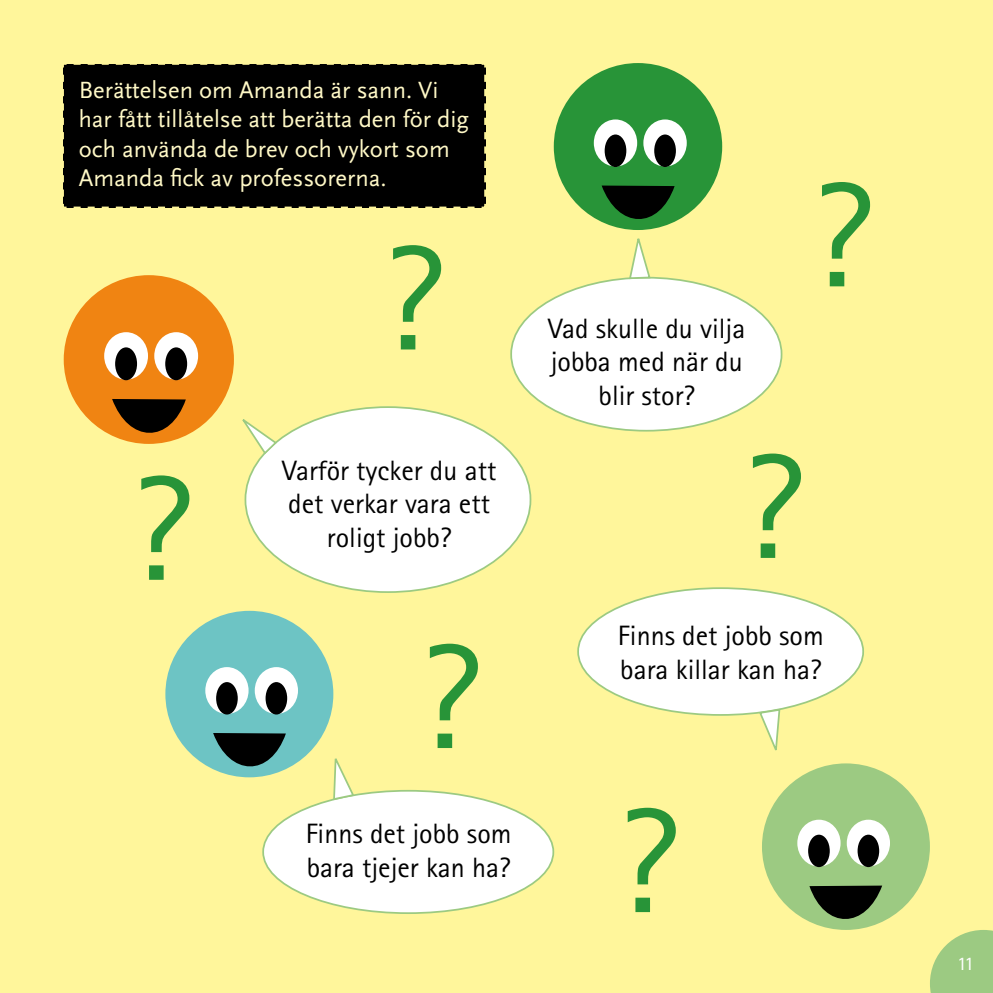
<style>
.page{position:relative;width:993px;height:993px;background:#fff}
.page>*{position:absolute;margin:0;border:0;box-sizing:border-box;transform-origin:0 0}
.t1{font:148.75px "Agfa Rotis Sans Serif";color:#289438}
.t2{font:28px/33.6px "Agfa Rotis Sans Serif";color:#000;text-align:center}
.t3{font:24.5px/29.4px "Scala Sans Pro";color:#fff9c7}
.t4{font:19.25px "Agfa Rotis Sans Serif";color:#fff}
</style>
<div class="page">
<div style="left:0;top:0;width:992px;height:992px;background:#fff69b"></div>
<svg style="left:929px;top:929px;width:63px;height:63px;background:#aed286"></svg>
<div style="left:61px;top:62px;width:425px;height:147px;background:#000"></div>
<div style="left:761px;top:763px;width:168px;height:166px;background:#9cca82;border-radius:50%"></div>
<div style="left:797px;top:819px;width:43px;height:47px;background:#fff;border-radius:50%"></div>
<div style="left:846px;top:819px;width:43px;height:47px;background:#fff;border-radius:50%"></div>
<div style="left:807px;top:834px;width:22px;height:32px;background:#000;border-radius:50%"></div>
<div style="left:857px;top:834px;width:21px;height:32px;background:#000;border-radius:50%"></div>
<svg style="left:809px;top:885px;width:72px;height:44px"></svg>
<div style="left:511px;top:277px;width:270px;height:153px;background:#fff;border-radius:50%"></div>
<div style="left:245px;top:407px;width:285px;height:185px;background:#fff;border-radius:50%"></div>
<div style="left:553px;top:63px;width:169px;height:167px;background:#289438;border-radius:50%"></div>
<div style="left:643px;top:119px;width:43px;height:47px;background:#fff;border-radius:50%"></div>
<div style="left:593px;top:119px;width:44px;height:47px;background:#fff;border-radius:50%"></div>
<div style="left:654px;top:134px;width:21px;height:33px;background:#000;border-radius:50%"></div>
<div style="left:604px;top:134px;width:22px;height:33px;background:#000;border-radius:50%"></div>
<svg style="left:601px;top:185px;width:73px;height:45px"></svg>
<div style="left:263px;top:790px;width:290px;height:122px;background:#fff;border-radius:50%"></div>
<div style="left:578px;top:588px;width:284px;height:126px;background:#fff;border-radius:50%"></div>
<div style="left:64px;top:275px;width:170px;height:169px;background:#f08412;border-radius:50%"></div>
<div style="left:154px;top:332px;width:44px;height:47px;background:#fff;border-radius:50%"></div>
<div style="left:104px;top:332px;width:44px;height:47px;background:#fff;border-radius:50%"></div>
<div style="left:165px;top:347px;width:22px;height:33px;background:#000;border-radius:50%"></div>
<div style="left:115px;top:347px;width:22px;height:33px;background:#000;border-radius:50%"></div>
<svg style="left:112px;top:399px;width:74px;height:45px"></svg>
<svg style="left:627px;top:236px;width:24px;height:44px"></svg>
<svg style="left:240px;top:417px;width:38px;height:38px"></svg>
<svg style="left:332px;top:756px;width:23px;height:45px"></svg>
<div style="left:165px;top:610px;width:168px;height:167px;background:#6dc4c4;border-radius:50%"></div>
<div style="left:255px;top:667px;width:43px;height:46px;background:#fff;border-radius:50%"></div>
<div style="left:205px;top:667px;width:43px;height:46px;background:#fff;border-radius:50%"></div>
<div style="left:265px;top:681px;width:22px;height:33px;background:#000;border-radius:50%"></div>
<div style="left:216px;top:681px;width:22px;height:33px;background:#000;border-radius:50%"></div>
<svg style="left:213px;top:733px;width:73px;height:44px"></svg>
<svg style="left:757px;top:708px;width:24px;height:44px"></svg>
<p class="t3" style="left:79px;top:75px;width:391px">Berättelsen om Amanda är sann. Vi har fått tillåtelse att berätta den för dig och använda de brev och vykort som Amanda fick av professorerna.</p>
<h1 class="t1" style="left:131px;top:441px;width:62px">?</h1>
<h1 class="t1" style="left:383px;top:211px;width:62px">?</h1>
<p class="t2" style="left:282px;top:453px;width:216px">Varför tycker du att det verkar vara ett roligt jobb?</p>
<h1 class="t1" style="left:419px;top:609px;width:62px">?</h1>
<p class="t2" style="left:305px;top:816px;width:207px;text-align:left">Finns det jobb som bara tjejer kan ha?</p>
<p class="t2" style="left:548px;top:311px;width:199px">Vad skulle du vilja jobba med när du blir stor?</p>
<h1 class="t1" style="left:742px;top:419px;width:62px">?</h1>
<h1 class="t1" style="left:811px;top:148px;width:62px">?</h1>
<p class="t2" style="left:617px;top:618px;width:207px;text-align:left">Finns det jobb som bara killar kan ha?</p>
<h1 class="t1" style="left:617px;top:773px;width:62px">?</h1>
<p class="t4" style="left:956px;top:952px;width:19px">11</p>
</div>
